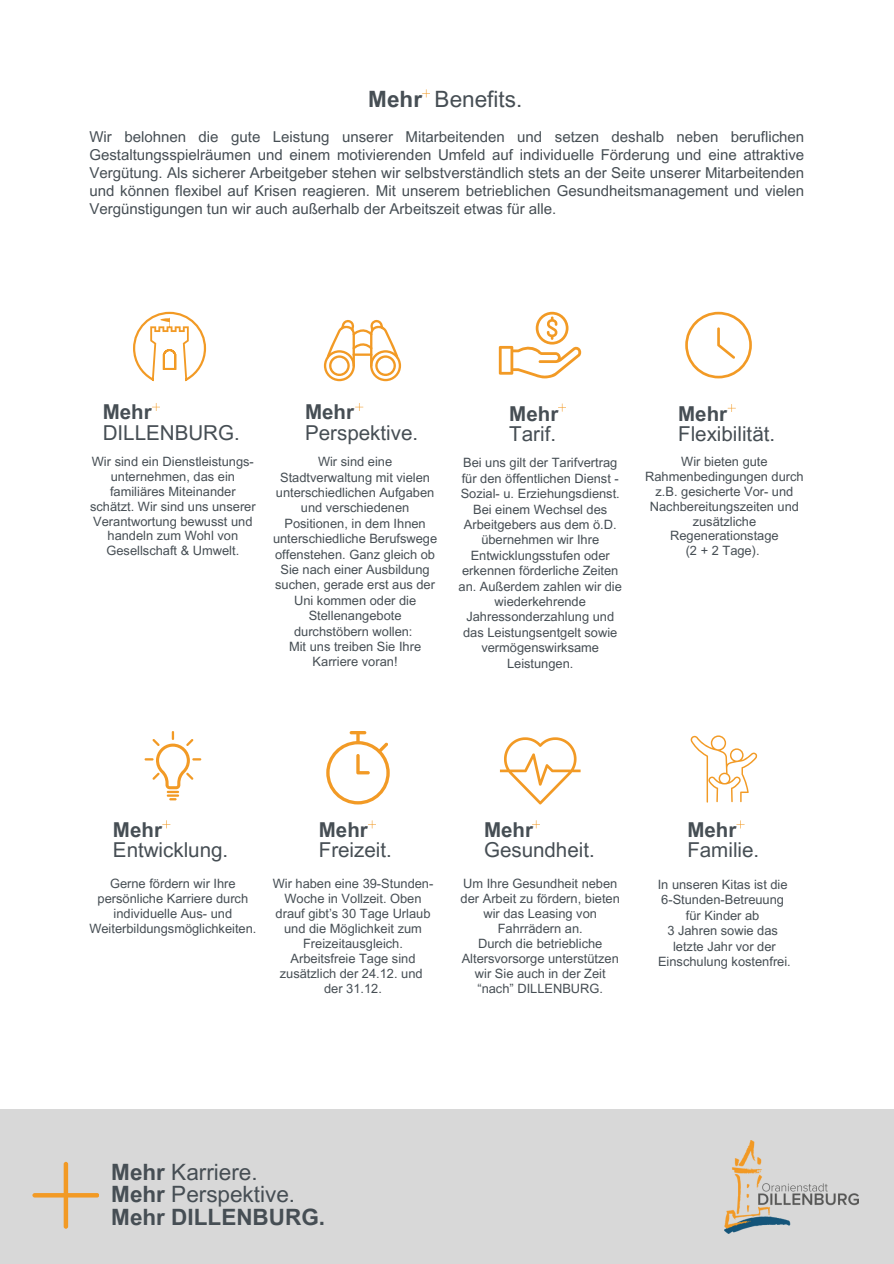
<style>
.page{position:relative;width:894px;height:1264px;background:#fff}
.page>*{position:absolute;margin:0;border:0;box-sizing:border-box;transform-origin:0 0}
.t1{font:700 22.5px/22.5px "Arial MT Pro";color:#464e54}
.t2{font:22.5px "Arial MT Pro";color:#464e54}
.t3{font:20.55px/20.2px "Arial MT Pro";color:#464e54}
.t4{font:15px/18px "Arial MT Pro";color:#464e54;text-align:justify}
.t5{font:12.9px/15px "Arial MT Pro";color:#464e54;text-align:center}
.s1{font-weight:700}
.s2{font-weight:400}
</style>
<div class="page">
<svg style="left:685px;top:312px;width:66px;height:66px"></svg>
<svg style="left:498px;top:312px;width:83px;height:66px"></svg>
<svg style="left:144px;top:731px;width:57px;height:69px"></svg>
<svg style="left:326px;top:731px;width:63px;height:73px"></svg>
<svg style="left:500px;top:737px;width:80px;height:67px"></svg>
<svg style="left:133px;top:312px;width:73px;height:69px"></svg>
<svg style="left:355px;top:403px;width:8px;height:8px"></svg>
<svg style="left:324px;top:319px;width:77px;height:62px"></svg>
<svg style="left:152px;top:403px;width:8px;height:8px"></svg>
<svg style="left:558px;top:403px;width:7px;height:8px"></svg>
<svg style="left:727px;top:404px;width:8px;height:8px"></svg>
<svg style="left:162px;top:820px;width:8px;height:8px"></svg>
<svg style="left:368px;top:820px;width:8px;height:8px"></svg>
<svg style="left:532px;top:820px;width:7px;height:8px"></svg>
<svg style="left:736px;top:820px;width:8px;height:8px"></svg>
<svg style="left:422px;top:89px;width:8px;height:8px"></svg>
<svg style="left:690px;top:735px;width:67px;height:67px"></svg>
<div style="left:0;top:1109px;width:893px;height:154px;background:#d8d8d8"></div>
<svg style="left:32px;top:1161px;width:67px;height:67px"></svg>
<img style="left:724px;top:1140px;width:134px;height:93px">
<h1 class="t2" style="left:368px;top:91px;width:155px"><span class="s1">Mehr</span> Benefits.</h1>
<p class="t4" style="left:89px;top:129px;width:716px">Wir belohnen die gute Leistung unserer Mitarbeitenden und setzen deshalb neben beruflichen Gestaltungsspielräumen und einem motivierenden Umfeld auf individuelle Förderung und eine attraktive Vergütung. Als sicherer Arbeitgeber stehen wir selbstverständlich stets an der Seite unserer Mitarbeitenden und können flexibel auf Krisen reagieren. Mit unserem betrieblichen Gesundheitsmanagement und vielen Vergünstigungen tun wir auch außerhalb der Arbeitszeit etwas für alle.</p>
<p class="t3" style="left:103px;top:404px;width:138px"><span class="s1">Mehr<br></span>DILLENBURG.</p>
<h2 class="t3" style="left:509px;top:406px;width:51px"><span class="s1">Mehr<br></span>Tarif.</h2>
<p class="t3" style="left:678px;top:406px;width:98px"><span class="s1">Mehr<br></span>Flexibilität.</p>
<h1 class="t3" style="left:305px;top:404px;width:114px"><span class="s1">Mehr<br></span>Perspektive.</h1>
<p class="t5" style="left:90px;top:455px;width:167px">Wir sind ein Dienstleistungs&shy;unternehmen, das ein familiäres Miteinander schätzt. Wir sind uns unserer<br>Verantwortung bewusst und handeln zum Wohl von<br>Gesellschaft &amp; Umwelt.</p>
<p class="t5" style="left:273px;top:455px;width:166px;line-height:15.5px">Wir sind eine<br>Stadtverwaltung mit vielen unterschiedlichen Aufgaben und verschiedenen<br>Positionen, in dem Ihnen unterschiedliche Berufswege offenstehen. Ganz gleich ob<br>Sie nach einer Ausbildung suchen, gerade erst aus der<br>Uni kommen oder die<br>Stellenangebote durchstöbern wollen:</p>
<h1 class="t5" style="left:289px;top:640px;width:133px;line-height:15.5px">Mit uns treiben Sie Ihre<br>Karriere voran!</h1>
<p class="t5" style="left:460px;top:456px;width:161px;line-height:15.5px;text-align:left">Bei uns gilt der Tarifvertrag für den öffentlichen Dienst -<br>Sozial- u. Erziehungsdienst.</p>
<h1 class="t5" style="left:458px;top:503px;width:165px;line-height:15.5px">Bei einem Wechsel des<br>Arbeitgebers aus dem ö.D. übernehmen wir Ihre<br>Entwicklungsstufen oder erkennen förderliche Zeiten an. Außerdem zahlen wir die wiederkehrende<br>Jahressonderzahlung und das Leistungsentgelt sowie vermögenswirksame<br>Leistungen.</h1>
<p class="t5" style="left:645px;top:455px;width:160px">Wir bieten gute<br>Rahmenbedingungen durch z.B. gesicherte Vor- und<br>Nachbereitungszeiten und zusätzliche<br>Regenerationstage<br>(2 + 2 Tage).</p>
<h1 class="t3" style="left:113px;top:822px;width:117px"><span class="s1">Mehr<br></span>Entwicklung.</h1>
<p class="t3" style="left:319px;top:822px;width:75px"><span class="s1">Mehr<br></span>Freizeit.</p>
<p class="t3" style="left:484px;top:822px;width:112px"><span class="s1">Mehr<br></span>Gesundheit.</p>
<p class="t3" style="left:687px;top:822px;width:73px"><span class="s1">Mehr<br></span>Familie.</p>
<p class="t5" style="left:89px;top:877px;width:168px">Gerne fördern wir Ihre persönliche Karriere durch individuelle Aus- und<br>Weiterbildungsmöglichkeiten.</p>
<p class="t5" style="left:272px;top:877px;width:162px">Wir haben eine 39-Stunden-<br>Woche in Vollzeit. Oben drauf gibt’s 30 Tage Urlaub und die Möglichkeit zum<br>Freizeitausgleich.</p>
<h1 class="t5" style="left:280px;top:952px;width:144px">Arbeitsfreie Tage sind zusätzlich der 24.12. und</h1>
<p class="t5" style="left:324px;top:982px;width:59px">der 31.12.</p>
<p class="t5" style="left:460px;top:877px;width:161px">Um Ihre Gesundheit neben der Arbeit zu fördern, bieten wir das Leasing von<br>Fahrrädern an.</p>
<p class="t5" style="left:461px;top:937px;width:158px">Durch die betriebliche<br>Altersvorsorge unterstützen wir Sie auch in der Zeit “nach” DILLENBURG.</p>
<p class="t5" style="left:657px;top:878px;width:131px">In unseren Kitas ist die</p>
<p class="t5" style="left:661px;top:894px;width:124px">6-Stunden-Betreuung</p>
<p class="t5" style="left:685px;top:909px;width:75px">für Kinder ab</p>
<p class="t5" style="left:667px;top:924px;width:112px">3 Jahren sowie das</p>
<h1 class="t5" style="left:658px;top:940px;width:134px;line-height:15.5px">letzte Jahr vor der<br>Einschulung kostenfrei.</h1>
<p class="t1" style="left:111px;top:1163px;width:215px">Mehr <span class="s2">Karriere.<br></span>Mehr <span class="s2">Perspektive.<br></span>Mehr DILLENBURG.</p>
</div>
